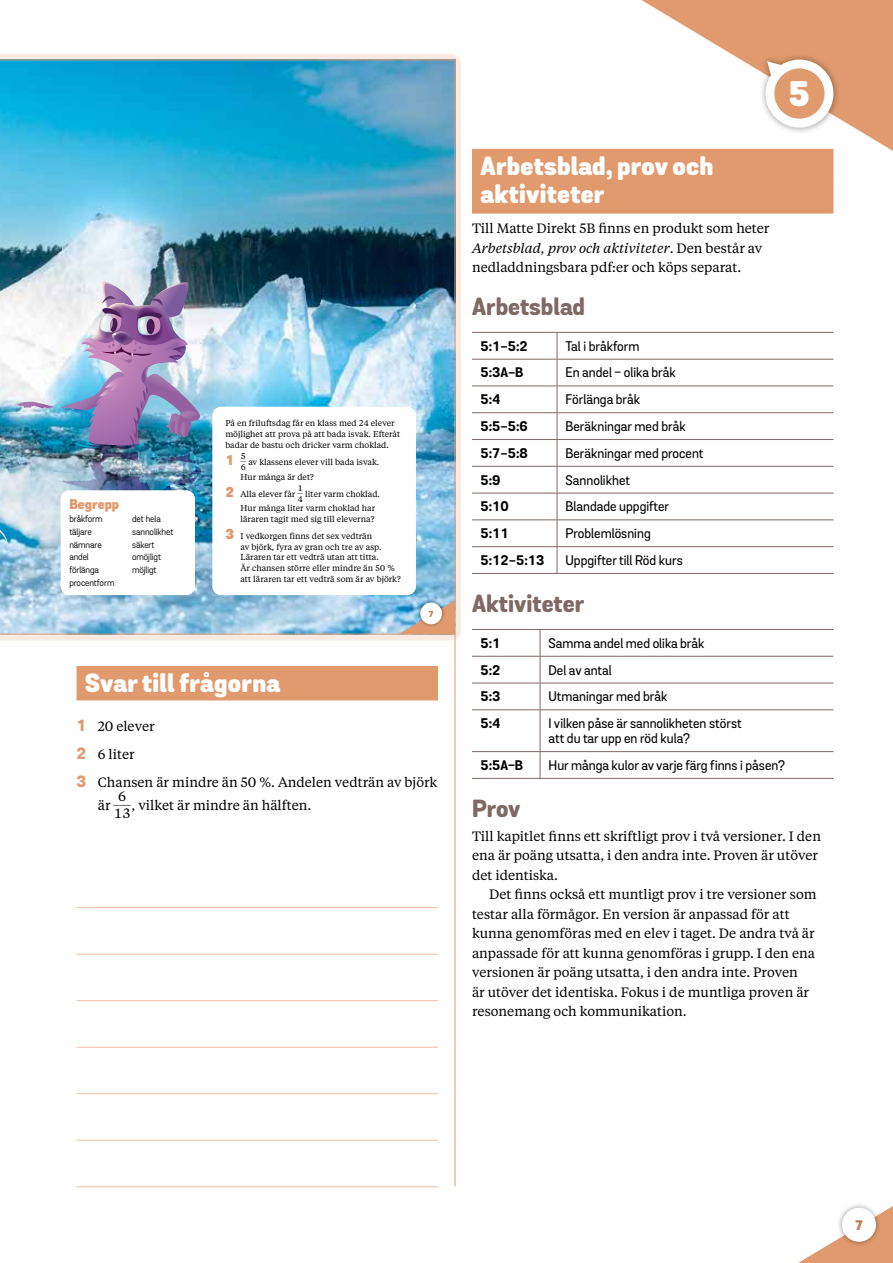
<style>
.page{position:relative;width:893px;height:1263px;background:#fff}
.page>*{position:absolute;margin:0;border:0;box-sizing:border-box;transform-origin:0 0}
.t1{font:900 34.35px "Grota Sans Rd Typo";color:#fff}
.t2{font:900 25.5px/28.5px "Grota Sans Rd Typo";letter-spacing:.01em;color:#fff}
.t3{font:800 24px "Grota Sans Rd Typo";color:#7f6964}
.t4{font:900 13.8px "Grota Sans Rd Typo";color:#e19a6e}
.t5{font:13.5px/19.5px "Tiempos Text";color:#000}
.t6{font:500 13.5px/15px "Grota Sans Rd Typo";color:#000}
.t7{font:700 13.5px "Grota Sans Rd Typo";color:#000}
.t8{font:900 13.5px "Grota Sans Rd Typo";color:#ba805c}
.t9{font:12.15px "Helvetica Neue";color:#000;scale:.96 1}
.t10{font:9.15px/12.9px "Grota Sans Rd Typo";letter-spacing:-.01em;color:#000}
.t11{font:8.4px/10.6px "Tiempos Text";color:#000}
.t12{font:900 8.4px "Grota Sans Rd Typo";color:#ba805c}
.t13{font:7.5px "Helvetica Neue";color:#000;scale:.76 1}
.s1{font-family:"Grota Sans Rd Typo";font-weight:900;font-size:13.8px;color:#e19a6e}
.s2{font-family:"Grota Sans Rd Typo";font-weight:800;font-size:15.75px;color:#e19a6e}
.s3{font-style:italic}
</style>
<div class="page">
<svg style="left:0;top:54px;width:461px;height:586px;background:#f0e3d9"></svg>
<hr style="left:455px;top:60px;width:1px;height:1126px;background:#e19a6e">
<svg style="left:613px;top:0;width:280px;height:161px"></svg>
<div style="left:77px;top:666px;width:361px;height:34px;background:#e19a6e"></div>
<div style="left:472px;top:149px;width:361px;height:34px;background:#e19a6e"></div>
<div style="left:472px;top:182px;width:361px;height:32px;background:#e19a6e"></div>
<hr style="left:472px;top:359px;width:85px;height:1px;background:#7f6964">
<hr style="left:472px;top:386px;width:85px;height:1px;background:#7f6964">
<hr style="left:472px;top:412px;width:85px;height:1px;background:#7f6964">
<hr style="left:472px;top:439px;width:85px;height:1px;background:#7f6964">
<hr style="left:472px;top:466px;width:85px;height:1px;background:#7f6964">
<hr style="left:472px;top:493px;width:85px;height:1px;background:#7f6964">
<hr style="left:472px;top:519px;width:85px;height:1px;background:#7f6964">
<hr style="left:472px;top:546px;width:85px;height:1px;background:#7f6964">
<hr style="left:472px;top:573px;width:85px;height:1px;background:#7f6964">
<hr style="left:557px;top:359px;width:276px;height:1px;background:#7f6964">
<hr style="left:472px;top:332px;width:85px;height:1px;background:#7f6964">
<hr style="left:557px;top:386px;width:276px;height:1px;background:#7f6964">
<hr style="left:557px;top:412px;width:276px;height:1px;background:#7f6964">
<hr style="left:557px;top:439px;width:276px;height:1px;background:#7f6964">
<hr style="left:557px;top:466px;width:276px;height:1px;background:#7f6964">
<hr style="left:557px;top:493px;width:276px;height:1px;background:#7f6964">
<hr style="left:557px;top:519px;width:276px;height:1px;background:#7f6964">
<hr style="left:557px;top:546px;width:276px;height:1px;background:#7f6964">
<hr style="left:557px;top:573px;width:276px;height:1px;background:#7f6964">
<hr style="left:557px;top:332px;width:276px;height:1px;background:#7f6964">
<svg style="left:557px;top:333px;width:1px;height:240px"></svg>
<hr style="left:472px;top:629px;width:68px;height:1px;background:#7f6964">
<hr style="left:540px;top:629px;width:293px;height:1px;background:#7f6964">
<svg style="left:540px;top:630px;width:1px;height:79px"></svg>
<hr style="left:540px;top:710px;width:1px;height:41px;background:#7f6964">
<svg style="left:540px;top:752px;width:1px;height:26px"></svg>
<hr style="left:472px;top:656px;width:68px;height:1px;background:#7f6964">
<hr style="left:540px;top:656px;width:293px;height:1px;background:#7f6964">
<hr style="left:472px;top:683px;width:68px;height:1px;background:#7f6964">
<hr style="left:472px;top:709px;width:68px;height:1px;background:#7f6964">
<hr style="left:472px;top:751px;width:68px;height:1px;background:#7f6964">
<hr style="left:472px;top:778px;width:68px;height:1px;background:#7f6964">
<hr style="left:540px;top:683px;width:293px;height:1px;background:#7f6964">
<hr style="left:540px;top:709px;width:293px;height:1px;background:#7f6964">
<hr style="left:540px;top:751px;width:293px;height:1px;background:#7f6964">
<hr style="left:540px;top:778px;width:293px;height:1px;background:#7f6964">
<hr style="left:77px;top:907px;width:361px;height:1px;background:#ecbea0">
<hr style="left:77px;top:954px;width:361px;height:1px;background:#ecbea0">
<hr style="left:77px;top:1000px;width:361px;height:1px;background:#ecbea0">
<hr style="left:77px;top:1047px;width:361px;height:1px;background:#ecbea0">
<hr style="left:77px;top:1093px;width:361px;height:1px;background:#ecbea0">
<hr style="left:77px;top:1140px;width:361px;height:1px;background:#ecbea0">
<hr style="left:77px;top:1186px;width:361px;height:1px;background:#ecbea0">
<svg style="left:798px;top:1206px;width:95px;height:57px"></svg>
<div style="left:836px;top:1202px;width:45px;height:45px;background:#000;opacity:.4"></div>
<div style="left:842px;top:1208px;width:34px;height:34px;background:#fff;border-radius:50%"></div>
<img style="left:0;top:60px;width:455px;height:574px">
<p class="t4" style="left:69px;top:495px;width:51px">Begrepp</p>
<p class="t10" style="left:69px;top:512px;width:47px">bråkform täljare nämnare andel förlänga procentform</p>
<p class="t10" style="left:132px;top:512px;width:43px">det hela sannolikhet säkert omöjligt möjligt</p>
<p class="t11" style="left:225px;top:417px;width:176px">På en friluftsdag får en klass med 24 elever möjlighet att prova på att bada isvak. Efteråt badar de bastu och dricker varm choklad.</p>
<p class="t4" style="left:225px;top:451px;width:10px">1</p>
<p class="t13" style="left:240px;top:453px;width:9px">_ _<sup>5</sup></p>
<p class="t11" style="left:241px;top:461px;width:7px">6</p>
<p class="t11" style="left:240px;top:454px;width:140px;line-height:15px;text-indent:8px">av klassens elever vill bada isvak.<br>Hur många är det?</p>
<p class="t11" style="left:225px;top:488px;width:71px"><span class="s1">2</span> Alla elever får</p>
<p class="t13" style="left:297px;top:485px;width:9px">_ _<sup>1</sup></p>
<p class="t11" style="left:298px;top:493px;width:7px">4</p>
<p class="t11" style="left:240px;top:487px;width:141px;line-height:14px;text-indent:65px">liter varm choklad.<br>Hur många liter varm choklad har</p>
<p class="t11" style="left:225px;top:510px;width:151px;line-height:17.2px;text-align:right">läraren tagit med sig till eleverna?<br><span class="s1">3</span> I vedkorgen finns det sex vedträn</p>
<p class="t11" style="left:240px;top:541px;width:162px">av björk, fyra av gran och tre av asp.<br>Läraren tar ett vedträ utan att titta.<br>Är chansen större eller mindre än 50 % att läraren tar ett vedträ som är av björk?</p>
<p class="t12" style="left:428px;top:608px;width:7px">7</p>
<h2 class="t2" style="left:85px;top:671px;width:197px">Svar till frågorna</h2>
<p class="t5" style="left:77px;top:711px;width:362px;line-height:28px"><span class="s2">1</span> 20 elever<br><span class="s2">2</span> 6 liter<br><span class="s2">3</span> Chansen är mindre än 50 %. Andelen vedträn av björk</p>
<p class="t5" style="left:98px;top:795px;width:14px">är</p>
<p class="t9" style="left:114px;top:791px;width:20px">___<sup>6</sup></p>
<p class="t5" style="left:114px;top:803px;width:18px">13</p>
<p class="t5" style="left:132px;top:795px;width:181px">, vilket är mindre än hälften.</p>
<h1 class="t1" style="left:789px;top:72px;width:23px">5</h1>
<h2 class="t2" style="left:480px;top:154px;width:234px">Arbetsblad, prov och aktiviteter</h2>
<p class="t5" style="left:472px;top:218px;width:299px">Till Matte Direkt 5B finns en produkt som heter<br><span class="s3">Arbetsblad, prov och aktiviteter</span>. Den består av nedladdningsbara pdf:er och köps separat.</p>
<h3 class="t3" style="left:472px;top:292px;width:115px">Arbetsblad</h3>
<p class="t7" style="left:480px;top:338px;width:49px">5:1-5:2</p>
<p class="t6" style="left:566px;top:339px;width:76px">Tal i bråkform</p>
<p class="t7" style="left:480px;top:364px;width:44px">5:3A-B</p>
<p class="t6" style="left:566px;top:366px;width:112px">En andel – olika bråk</p>
<p class="t7" style="left:480px;top:391px;width:21px">5:4</p>
<p class="t6" style="left:566px;top:392px;width:76px">Förlänga bråk</p>
<p class="t7" style="left:480px;top:418px;width:49px">5:5-5:6</p>
<p class="t6" style="left:566px;top:419px;width:122px">Beräkningar med bråk</p>
<p class="t7" style="left:480px;top:445px;width:49px">5:7-5:8</p>
<p class="t6" style="left:566px;top:446px;width:139px">Beräkningar med procent</p>
<p class="t7" style="left:480px;top:471px;width:21px">5:9</p>
<p class="t6" style="left:566px;top:473px;width:66px">Sannolikhet</p>
<p class="t7" style="left:480px;top:498px;width:30px">5:10</p>
<p class="t6" style="left:566px;top:500px;width:105px">Blandade uppgifter</p>
<p class="t7" style="left:480px;top:525px;width:30px">5:11</p>
<p class="t6" style="left:566px;top:526px;width:87px">Problemlösning</p>
<p class="t7" style="left:480px;top:552px;width:65px">5:12-5:13</p>
<p class="t6" style="left:566px;top:553px;width:119px">Uppgifter till Röd kurs</p>
<h3 class="t3" style="left:472px;top:589px;width:114px">Aktiviteter</h3>
<p class="t7" style="left:480px;top:635px;width:21px">5:1</p>
<p class="t6" style="left:548px;top:636px;width:157px">Samma andel med olika bråk</p>
<p class="t7" style="left:480px;top:661px;width:21px">5:2</p>
<p class="t6" style="left:548px;top:663px;width:65px">Del av antal</p>
<p class="t7" style="left:480px;top:688px;width:21px">5:3</p>
<p class="t6" style="left:548px;top:689px;width:120px">Utmaningar med bråk</p>
<p class="t7" style="left:480px;top:715px;width:21px">5:4</p>
<p class="t6" style="left:548px;top:716px;width:195px">I vilken påse är sannolikheten störst att du tar upp en röd kula?</p>
<p class="t7" style="left:480px;top:757px;width:44px">5:5A–B</p>
<p class="t6" style="left:548px;top:758px;width:238px">Hur många kulor av varje färg finns i påsen?</p>
<h3 class="t3" style="left:472px;top:794px;width:50px">Prov</h3>
<p class="t5" style="left:472px;top:826px;width:350px">Till kapitlet finns ett skriftligt prov i två versioner. I den ena är poäng utsatta, i den andra inte. Proven är utöver det identiska.</p>
<p class="t5" style="left:472px;top:884px;width:346px;text-indent:17px">Det finns också ett muntligt prov i tre versioner som testar alla förmågor. En version är anpassad för att kunna genomföras med en elev i taget. De andra två är anpassade för att kunna genomföras i grupp. I den ena versionen är poäng utsatta, i den andra inte. Proven<br>är utöver det identiska. Fokus i de muntliga proven är resonemang och kommunikation.</p>
<p class="t8" style="left:855px;top:1216px;width:10px">7</p>
</div>
